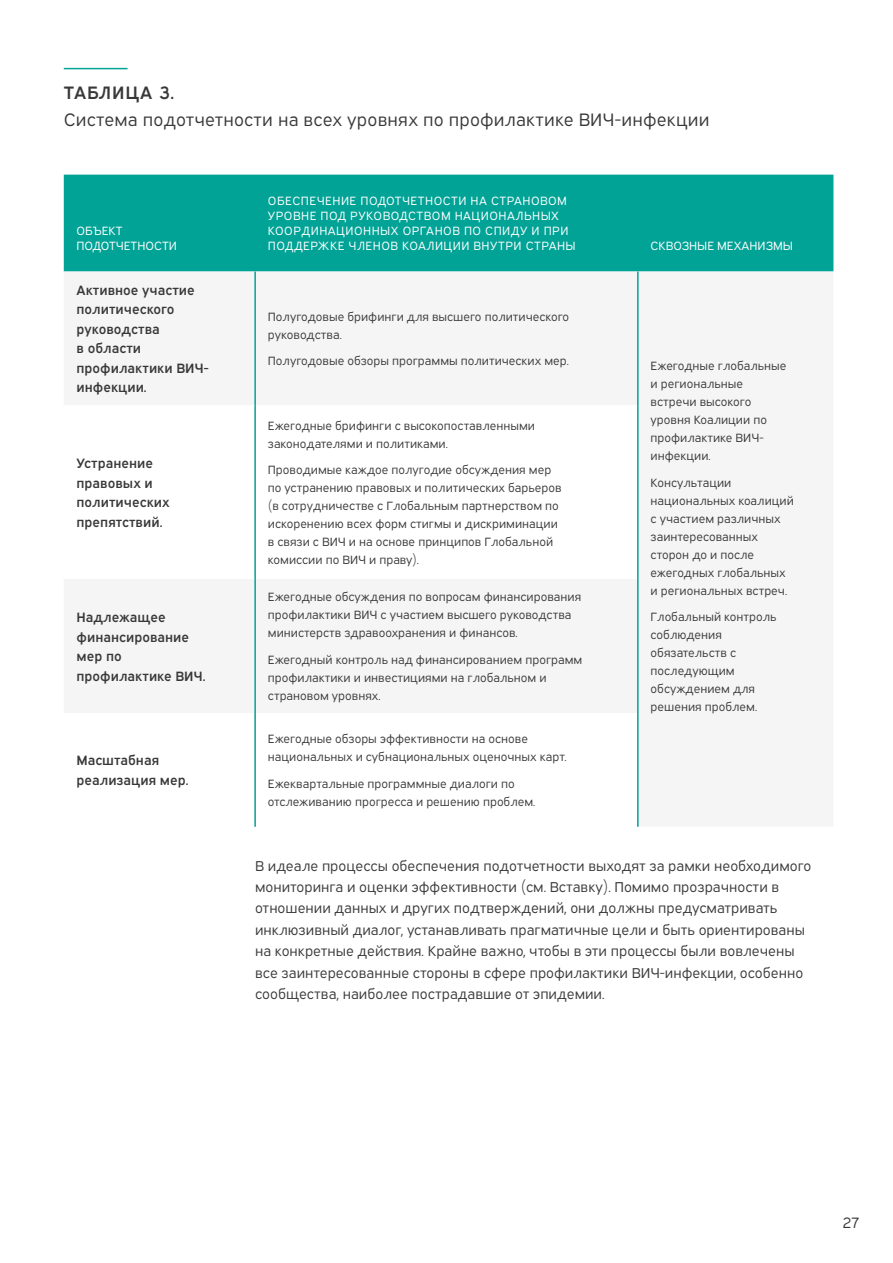
<style>
.page{position:relative;width:893px;height:1263px;background:#fff}
.page>*{position:absolute;margin:0;border:0;box-sizing:border-box;transform-origin:0 0}
.H2_-_Tables_and_Figu{font:18px/27px "Expressway Bk";letter-spacing:.01em;color:#383838}
.t1{font:15px "Expressway Bk";color:#383838}
.Body_Text{font:14.25px/21.3px "Expressway Bk";color:#383838}
.Table_-_H2{font:13.5px/19.5px "Expressway Sb";color:#383838}
.Table_-_text{font:12px/18px "Expressway Bk";color:#383838}
.Table_-_H1{font:12px/15px "Expressway Bk";letter-spacing:.04em;color:#fff}
.Table_-_H1-2{font:12px/15px "Expressway Bk";color:#fff}
.s1{font-family:"Expressway Sb"}
</style>
<div class="page">
<hr style="left:64px;top:68px;width:64px;height:1px;background:#00a396">
<div style="left:64px;top:175px;width:769px;height:97px;background:#00a396"></div>
<hr style="left:254px;top:272px;width:2px;height:133px;background:#00a396">
<hr style="left:637px;top:272px;width:2px;height:133px;background:#00a396">
<hr style="left:254px;top:405px;width:2px;height:174px;background:#00a396">
<hr style="left:637px;top:405px;width:2px;height:174px;background:#00a396">
<hr style="left:254px;top:579px;width:2px;height:134px;background:#00a396">
<hr style="left:637px;top:579px;width:2px;height:134px;background:#00a396">
<hr style="left:254px;top:713px;width:2px;height:114px;background:#00a396">
<hr style="left:637px;top:713px;width:2px;height:114px;background:#00a396">
<p class="H2_-_Tables_and_Figu" style="left:64px;top:77px;width:647px"><span class="s1">ТАБЛИЦА 3.<br></span>Система подотчетности на всех уровнях по профилактике ВИЧ-инфекции</p>
<p class="Table_-_H1-2" style="left:77px;top:222px;width:102px">ОБЪЕКТ<br>ПОДОТЧЕТНОСТИ</p>
<p class="Table_-_H2" style="left:77px;top:279px;width:134px">Активное участие политического руководства<br>в области профилактики ВИЧ&shy;инфекции.</p>
<p class="Table_-_H2" style="left:77px;top:452px;width:95px">Устранение правовых и политических препятствий.</p>
<p class="Table_-_H2" style="left:77px;top:606px;width:130px">Надлежащее финансирование мер по профилактике ВИЧ.</p>
<p class="Table_-_H2" style="left:77px;top:749px;width:112px">Масштабная реализация мер.</p>
<p class="Table_-_H1" style="left:268px;top:192px;width:309px">ОБЕСПЕЧЕНИЕ ПОДОТЧЕТНОСТИ НА СТРАНОВОМ УРОВНЕ ПОД РУКОВОДСТВОМ НАЦИОНАЛЬНЫХ КООРДИНАЦИОННЫХ ОРГАНОВ ПО СПИДУ И ПРИ ПОДДЕРЖКЕ ЧЛЕНОВ КОАЛИЦИИ ВНУТРИ СТРАНЫ</p>
<p class="Table_-_H1-2" style="left:651px;top:237px;width:144px">СКВОЗНЫЕ МЕХАНИЗМЫ</p>
<p class="Table_-_text" style="left:268px;top:306px;width:303px">Полугодовые брифинги для высшего политического руководства.</p>
<p class="Table_-_text" style="left:268px;top:351px;width:302px">Полугодовые обзоры программы политических мер.</p>
<p class="Table_-_text" style="left:651px;top:356px;width:137px">Ежегодные глобальные и региональные встречи высокого уровня Коалиции по профилактике ВИЧ&shy;инфекции.</p>
<p class="Table_-_text" style="left:651px;top:472px;width:145px">Консультации национальных коалиций с участием различных заинтересованных сторон до и после ежегодных глобальных и региональных встреч.</p>
<p class="Table_-_text" style="left:651px;top:607px;width:127px">Глобальный контроль соблюдения обязательств с последующим обсуждением для решения проблем.</p>
<p class="Table_-_text" style="left:268px;top:415px;width:269px">Ежегодные брифинги с высокопоставленными законодателями и политиками.</p>
<p class="Table_-_text" style="left:268px;top:460px;width:295px">Проводимые каждое полугодие обсуждения мер по устранению правовых и политических барьеров (в сотрудничестве с Глобальным партнерством по искоренению всех форм стигмы и дискриминации в связи с ВИЧ и на основе принципов Глобальной комиссии по ВИЧ и праву).</p>
<p class="Table_-_text" style="left:268px;top:587px;width:315px">Ежегодные обсуждения по вопросам финансирования профилактики ВИЧ с участием высшего руководства министерств здравоохранения и финансов.</p>
<p class="Table_-_text" style="left:268px;top:649px;width:316px">Ежегодный контроль над финансированием программ профилактики и инвестициями на глобальном и страновом уровнях.</p>
<p class="Table_-_text" style="left:268px;top:729px;width:299px">Ежегодные обзоры эффективности на основе национальных и субнациональных оценочных карт.</p>
<p class="Table_-_text" style="left:268px;top:773px;width:268px">Ежеквартальные программные диалоги по отслеживанию прогресса и решению проблем.</p>
<p class="Body_Text" style="left:255px;top:853px;width:558px">В идеале процессы обеспечения подотчетности выходят за рамки необходимого мониторинга и оценки эффективности (см. Вставку). Помимо прозрачности в отношении данных и других подтверждений, они должны предусматривать инклюзивный диалог, устанавливать прагматичные цели и быть ориентированы на конкретные действия. Крайне важно, чтобы в эти процессы были вовлечены все заинтересованные стороны в сфере профилактики ВИЧ-инфекции, особенно сообщества, наиболее пострадавшие от эпидемии.</p>
<p class="t1" style="left:843px;top:1211px;width:18px">27</p>
</div>
